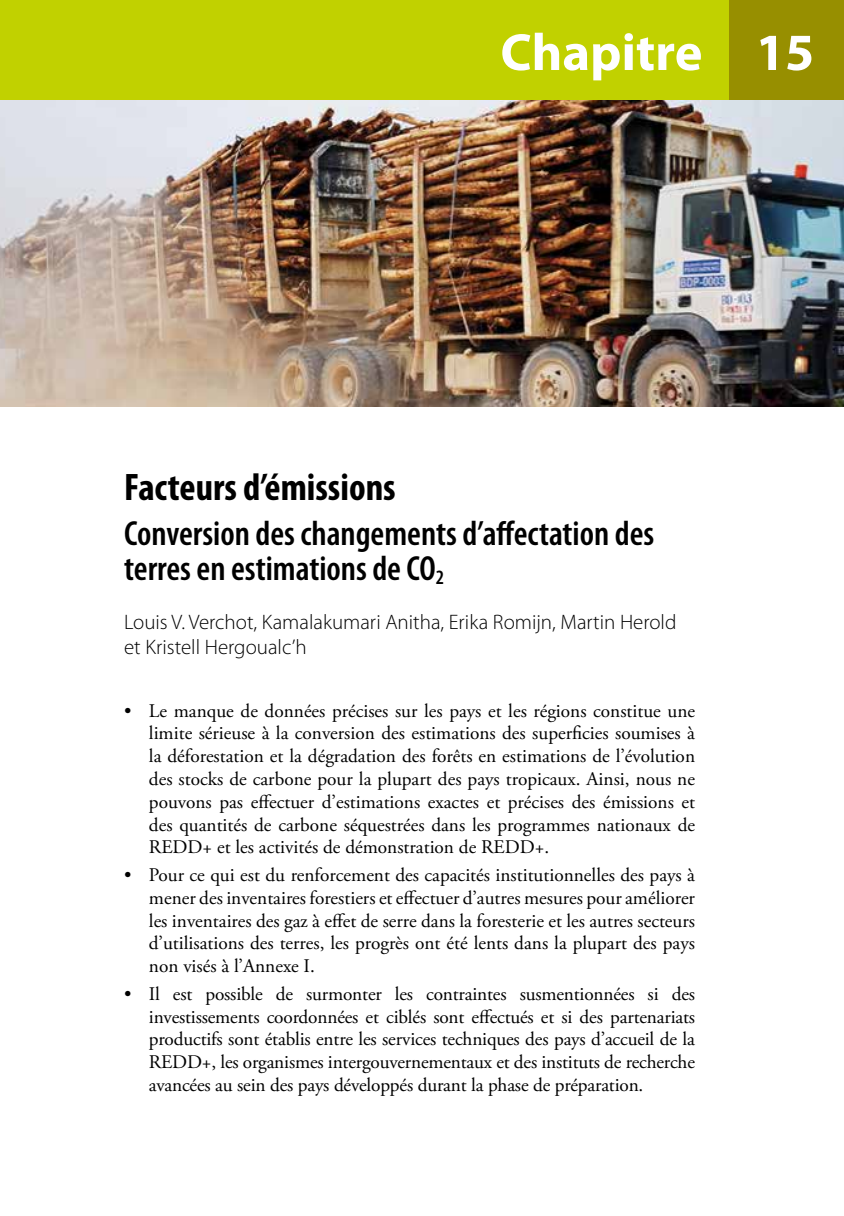
<style>
.page{position:relative;width:844px;height:1216px;background:#fff}
.page>*{position:absolute;margin:0;border:0;box-sizing:border-box;transform-origin:0 0}
.t1{font:700 52.5px "Myriad Pro";color:#fff}
.t2{font:700 condensed 38.5px "Myriad Pro";color:#000}
.t3{font:600 condensed 35px/35px "Myriad Pro";color:#000}
.t4{font:300 21px/24.5px "Myriad Pro";color:#000}
.t5{font:19.25px/22.8px "Adobe Garamond Pro";color:#000;text-align:justify}
</style>
<div class="page">
<img style="left:0;top:99px;width:843px;height:308px">
<div style="left:0;top:0;width:843px;height:99px;background:#c1d100"></div>
<div style="left:729px;top:0;width:114px;height:99px;background:#978f00"></div>
<h1 class="t1" style="left:500px;top:18px;width:315px">Chapitre 15</h1>
<h2 class="t2" style="left:124px;top:466px;width:273px">Facteurs d’émissions</h2>
<h3 class="t3" style="left:124px;top:517px;width:531px">Conversion des changements d’affectation des terres en estimations de CO<sub>2</sub></h3>
<p class="t4" style="left:124px;top:610px;width:553px">Louis V. Verchot, Kamalakumari Anitha, Erika Romijn, Martin Herold et Kristell Hergoualc’h</p>
<p class="t5" style="left:149px;top:699px;width:547px;text-indent:-25px">• Le manque de données précises sur les pays et les régions constitue une limite sérieuse à la conversion des estimations des superficies soumises à la déforestation et la dégradation des forêts en estimations de l’évolution des stocks de carbone pour la plupart des pays tropicaux. Ainsi, nous ne pouvons pas effectuer d’estimations exactes et précises des émissions et des quantités de carbone séquestrées dans les programmes nationaux de REDD+ et les activités de démonstration de REDD+.</p>
<p class="t5" style="left:149px;top:864px;width:547px;text-indent:-25px">• Pour ce qui est du renforcement des capacités institutionnelles des pays à mener des inventaires forestiers et effectuer d’autres mesures pour améliorer les inventaires des gaz à effet de serre dans la foresterie et les autres secteurs d’utilisations des terres, les progrès ont été lents dans la plupart des pays non visés à l’Annexe I.</p>
<p class="t5" style="left:149px;top:982px;width:547px;text-indent:-25px">• Il est possible de surmonter les contraintes susmentionnées si des investissements coordonnées et ciblés sont effectués et si des partenariats productifs sont établis entre les services techniques des pays d’accueil de la REDD+, les organismes intergouvernementaux et des instituts de recherche avancées au sein des pays développés durant la phase de préparation.</p>
</div>
